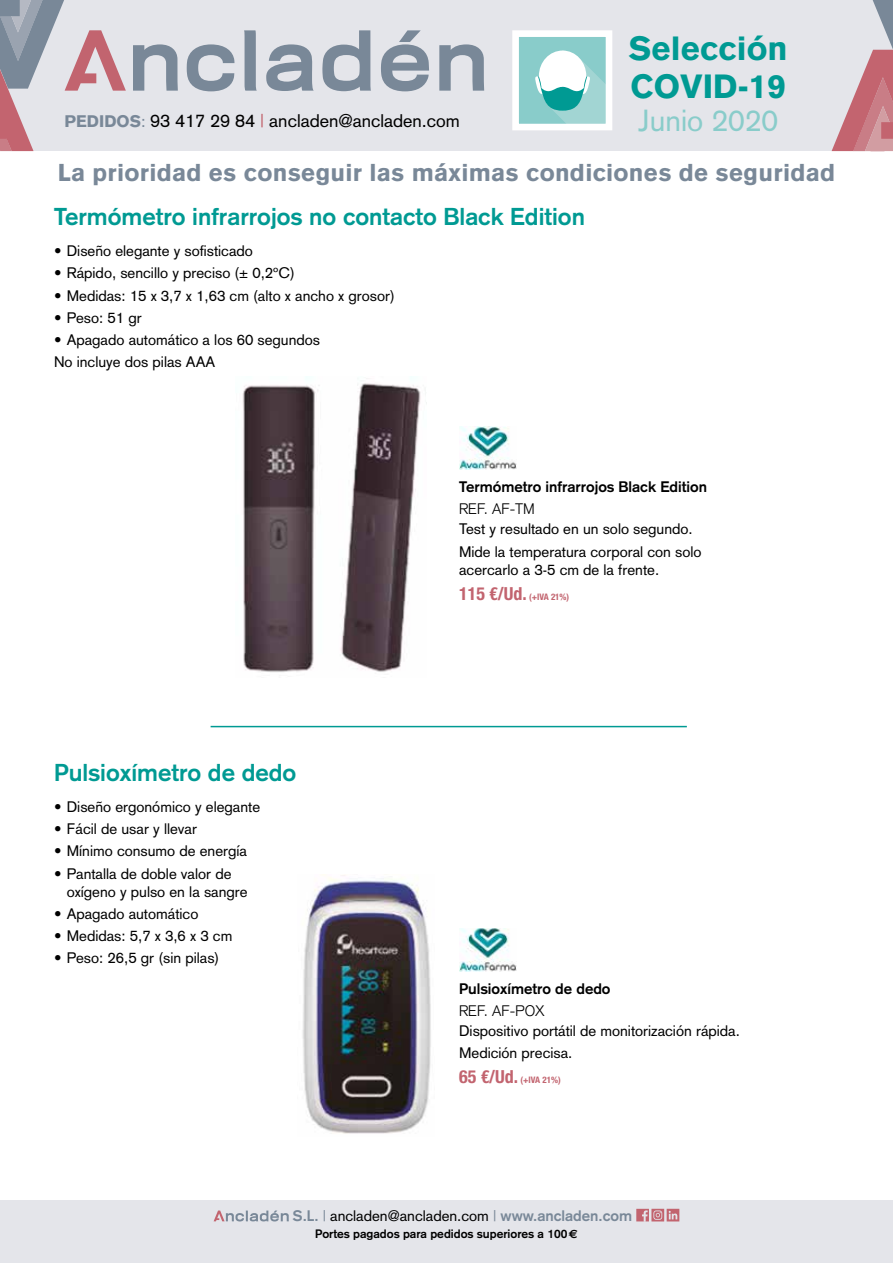
<style>
.page{position:relative;width:893px;height:1263px;background:#fff}
.page>*{position:absolute;margin:0;border:0;box-sizing:border-box;transform-origin:0 0}
.t1{font:900 33px/37.5px "Akzidenz Grotesk";color:#009a93}
.t2{font:30px "Akzidenz Grotesk";color:#89ccca}
.t3{font:700 24px "Akzidenz Grotesk";color:#009a93}
.t4{font:900 24px "Akzidenz Grotesk";letter-spacing:.01em;color:#798898}
.t5{font:18px "Akzidenz Grotesk";color:#000}
.t6{font:15px/22.2px "Akzidenz Grotesk";color:#000}
.t7{font:700 15px "Akzidenz Grotesk";color:#000}
.t8{font:300 15px "Akzidenz Grotesk";color:#000}
.t9{font:700 12px "Akzidenz Grotesk";color:#000}
.t10{font:700 condensed 9px "Helvetica Neue LT Std";color:#c2646f}
.s1{font-weight:900;font-size:16.5px;color:#798898}
.s2{font-size:16.5px;color:#798898}
.s3{color:#c2646f}
.s4{font-size:18px}
.s5{font-weight:700;color:#798898}
.s6{color:#798898}
.s7{font-family:"Euro Sans Std"}
</style>
<div class="page">
<div style="left:0;top:1200px;width:893px;height:63px;background:#e4e5ea"></div>
<svg style="left:214px;top:1210px;width:75px;height:11px"></svg>
<svg style="left:636px;top:1209px;width:43px;height:12px"></svg>
<svg style="left:0;top:0;width:893px;height:152px;background:#d3d4da"></svg>
<div style="left:512px;top:30px;width:100px;height:100px;border:7px solid #fff"></div>
<img style="left:459px;top:427px;width:57px;height:43px">
<img style="left:459px;top:928px;width:57px;height:43px">
<img style="left:242px;top:376px;width:179px;height:296px">
<hr style="left:211px;top:726px;width:476px;height:1px;background:#009a93">
<img style="left:302px;top:875px;width:129px;height:259px">
<h1 class="t1" style="left:629px;top:30px;width:160px">Selección<br>COVID-19</h1>
<h2 class="t2" style="left:638px;top:103px;width:142px">Junio 2020</h2>
<h3 class="t4" style="left:58px;top:158px;width:779px">La prioridad es conseguir las máximas condiciones de seguridad</h3>
<h3 class="t3" style="left:54px;top:203px;width:532px">Termómetro infrarrojos no contacto Black Edition</h3>
<p class="t6" style="left:54px;top:240px;width:200px">• Diseño elegante y sofisticado</p>
<p class="t6" style="left:54px;top:262px;width:242px">• Rápido, sencillo y preciso (± 0,2ºC)</p>
<p class="t6" style="left:54px;top:284px;width:342px">• Medidas: 15 x 3,7 x 1,63 cm (alto x ancho x grosor)</p>
<p class="t6" style="left:54px;top:307px;width:89px">• Peso: 51 gr</p>
<p class="t6" style="left:54px;top:329px;width:268px">• Apagado automático a los 60 segundos<br>No incluye dos pilas AAA</p>
<p class="t5" style="left:65px;top:110px;width:397px"><span class="s1">PEDIDOS</span><span class="s2">:</span> 93 417 29 84 <span class="s3">|</span> ancladen@ancladen.com</p>
<h3 class="t3" style="left:54px;top:758px;width:244px">Pulsioxímetro de dedo</h3>
<p class="t6" style="left:54px;top:796px;width:208px">• Diseño ergonómico y elegante</p>
<p class="t6" style="left:54px;top:818px;width:145px">• Fácil de usar y llevar</p>
<p class="t6" style="left:54px;top:840px;width:195px">• Mínimo consumo de energía</p>
<p class="t6" style="left:67px;top:864px;width:182px;line-height:18px;text-indent:-13px">• Pantalla de doble valor de oxígeno y pulso en la sangre</p>
<p class="t6" style="left:54px;top:902px;width:146px">• Apagado automático</p>
<p class="t6" style="left:54px;top:925px;width:180px">• Medidas: 5,7 x 3,6 x 3 cm</p>
<p class="t6" style="left:54px;top:947px;width:167px">• Peso: 26,5 gr (sin pilas)</p>
<p class="t7" style="left:459px;top:478px;width:249px">Termómetro infrarrojos Black Edition</p>
<p class="t8" style="left:459px;top:500px;width:77px">REF. AF-TM</p>
<p class="t6" style="left:459px;top:518px;width:244px">Test y resultado en un solo segundo.<br>Mide la temperatura corporal con solo</p>
<p class="t6" style="left:459px;top:558px;width:202px">acercarlo a 3-5 cm de la frente.</p>
<p class="t10" style="left:459px;top:591px;width:112px"><span class="s4">115 €/Ud.</span> (+IVA 21%)</p>
<p class="t7" style="left:459px;top:979px;width:153px">Pulsioxímetro de dedo</p>
<p class="t8" style="left:459px;top:1002px;width:87px">REF. AF-POX</p>
<p class="t6" style="left:459px;top:1019px;width:282px">Dispositivo portátil de monitorización rápida.<br>Medición precisa.</p>
<p class="t10" style="left:459px;top:1074px;width:103px"><span class="s4">65 €/Ud.</span> (+IVA 21%)</p>
<p class="t6" style="left:293px;top:1205px;width:341px"><span class="s5">S.L.</span> <span class="s6">|</span> ancladen@ancladen.com <span class="s6">|</span> <span class="s5">www.ancladen.com</span></p>
<p class="t9" style="left:315px;top:1227px;width:264px">Portes pagados para pedidos superiores a 100<span class="s7">€</span></p>
</div>
